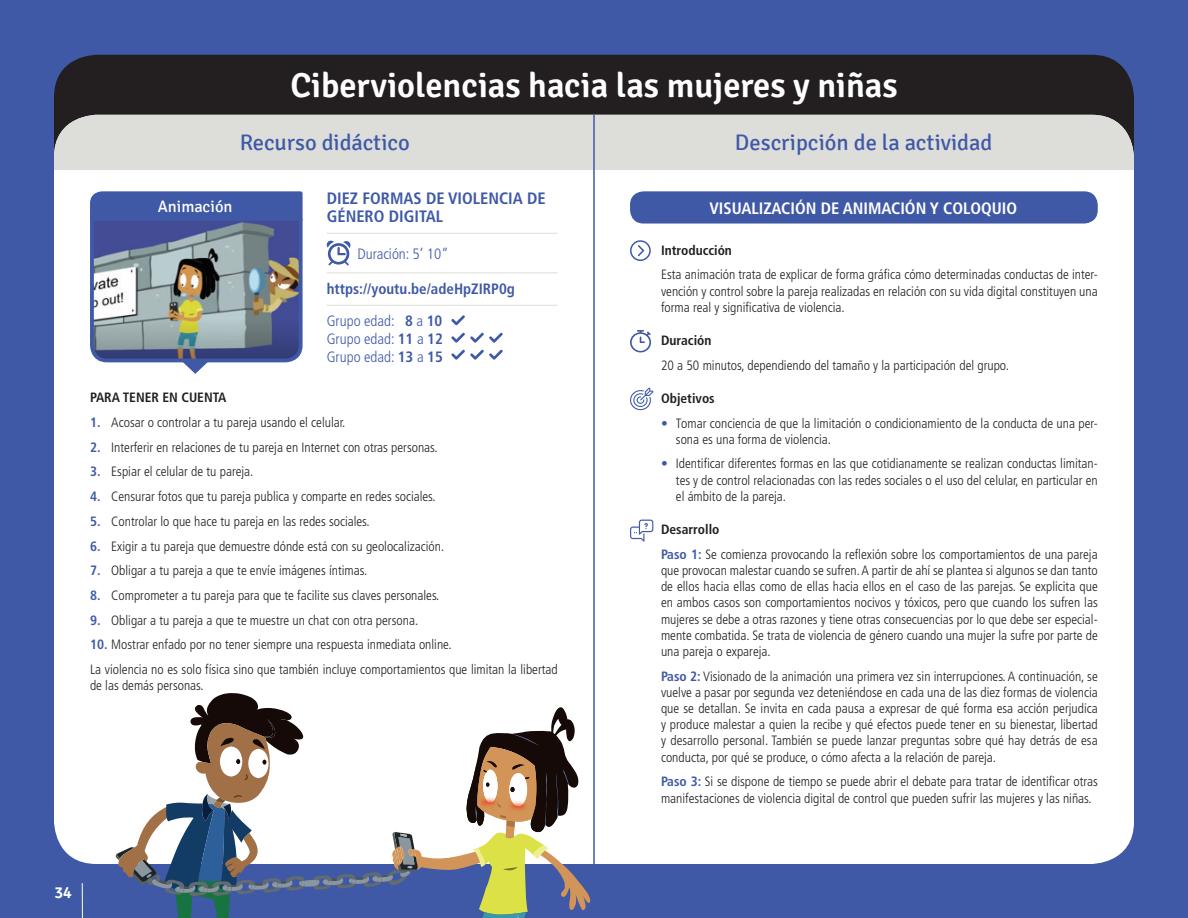
<style>
.page{position:relative;width:1188px;height:918px;background:#3f59a7}
.page>*{position:absolute;margin:0;border:0;box-sizing:border-box;transform-origin:0 0}
.t1{font:600 34.5px "Signika";color:#fff}
.t2{font:22.5px "Signika";color:#3f59a7}
.t3{font:700 condensed 16.5px/18px "Frutiger";color:#3f59a7}
.t4{font:700 condensed 16.5px "Frutiger";color:#fff}
.t5{font:16.5px "Signika";color:#fff}
.t6{font:300 condensed 15px/18px "Frutiger";color:#3f59a7;text-align:justify}
.t7{font:700 condensed 15px "Frutiger";color:#3f59a7}
.t8{font:300 condensed 13.5px/16.2px "Frutiger";color:#231f20;text-align:justify}
.t9{font:700 condensed 13.5px "Frutiger";color:#231f20}
.s1{font-weight:700}
.s2{font-weight:700;color:#3f59a7}
</style>
<div class="page">
<hr style="left:82px;top:883px;width:1px;height:35px;background:#fff">
<div style="left:54px;top:55px;width:1080px;height:695px;background:#231f20;border-radius:43px"></div>
<div style="left:54px;top:115px;width:1080px;height:749px;background:#fff;border-radius:43px"></div>
<div style="left:54px;top:115px;width:1080px;height:55px;background:#ddddd9"></div>
<hr style="left:593px;top:115px;width:2px;height:757px;background:#3f59a7">
<div style="left:630px;top:191px;width:468px;height:33px;background:#3f59a7;border-radius:14px"></div>
<svg style="left:630px;top:330px;width:21px;height:22px"></svg>
<svg style="left:630px;top:388px;width:23px;height:22px"></svg>
<svg style="left:630px;top:520px;width:23px;height:22px"></svg>
<svg style="left:638px;top:245px;width:6px;height:11px"></svg>
<div style="left:630px;top:240px;width:21px;height:21px;border:2px solid #3f59a7;border-radius:50%"></div>
<img style="left:95px;top:221px;width:203px;height:139px">
<div style="left:90px;top:204px;width:213px;height:158px;border:4px solid #3f59a7;border-radius:15px"></div>
<div style="left:90px;top:191px;width:213px;height:30px;background:#3f59a7"></div>
<svg style="left:181px;top:360px;width:29px;height:14px"></svg>
<svg style="left:326px;top:241px;width:25px;height:25px"></svg>
<hr style="left:327px;top:233px;width:231px;height:1px;background:#dcdcd8">
<hr style="left:327px;top:272px;width:231px;height:1px;background:#dcdcd8">
<hr style="left:327px;top:305px;width:231px;height:1px;background:#dcdcd8">
<svg style="left:451px;top:315px;width:52px;height:45px"></svg>
<svg style="left:116px;top:693px;width:474px;height:225px"></svg>
<h1 class="t1" style="left:290px;top:65px;width:609px">Ciberviolencias hacia las mujeres y niñas</h1>
<h2 class="t2" style="left:240px;top:130px;width:172px">Recurso didáctico</h2>
<h2 class="t2" style="left:735px;top:130px;width:259px">Descripción de la actividad</h2>
<p class="t5" style="left:158px;top:197px;width:76px">Animación</p>
<p class="t3" style="left:327px;top:189px;width:221px">DIEZ FORMAS DE VIOLENCIA DE<br>GÉNERO DIGITAL</p>
<p class="t6" style="left:358px;top:245px;width:93px">Duración: 5’ 10”</p>
<p class="t7" style="left:327px;top:280px;width:190px">https://youtu.be/adeHpZIRP0g</p>
<p class="t6" style="left:327px;top:312px;width:118px">Grupo edad: <span class="s1">8</span> a <span class="s1">10<br></span>Grupo edad: <span class="s1">11</span> a <span class="s1">12<br></span>Grupo edad: <span class="s1">13</span> a <span class="s1">15</span></p>
<p class="t9" style="left:90px;top:390px;width:138px">PARA TENER EN CUENTA</p>
<p class="t8" style="left:90px;top:414px;width:257px"><span class="s2">1.</span> Acosar o controlar a tu pareja usando el celular.</p>
<p class="t8" style="left:90px;top:439px;width:349px"><span class="s2">2.</span> Interferir en relaciones de tu pareja en Internet con otras personas.</p>
<p class="t8" style="left:90px;top:464px;width:165px"><span class="s2">3.</span> Espiar el celular de tu pareja.</p>
<p class="t8" style="left:90px;top:489px;width:347px"><span class="s2">4.</span> Censurar fotos que tu pareja publica y comparte en redes sociales.</p>
<p class="t8" style="left:90px;top:513px;width:281px"><span class="s2">5.</span> Controlar lo que hace tu pareja en las redes sociales.</p>
<p class="t8" style="left:90px;top:538px;width:356px"><span class="s2">6.</span> Exigir a tu pareja que demuestre dónde está con su geolocalización.</p>
<p class="t8" style="left:90px;top:563px;width:279px"><span class="s2">7.</span> Obligar a tu pareja a que te envíe imágenes íntimas.</p>
<p class="t8" style="left:90px;top:587px;width:351px"><span class="s2">8.</span> Comprometer a tu pareja para que te facilite sus claves personales.</p>
<p class="t8" style="left:90px;top:612px;width:330px"><span class="s2">9.</span> Obligar a tu pareja a que te muestre un chat con otra persona.</p>
<p class="t8" style="left:90px;top:633px;width:469px;line-height:24.8px"><span class="s2">10.</span> Mostrar enfado por no tener siempre una respuesta inmediata online.<br>La violencia no es solo física sino que también incluye comportamientos que limitan la libertad</p>
<p class="t8" style="left:90px;top:678px;width:115px">de las demás personas.</p>
<p class="t4" style="left:709px;top:198px;width:309px">VISUALIZACIÓN DE ANIMACIÓN Y COLOQUIO</p>
<p class="t9" style="left:661px;top:242px;width:72px">Introducción</p>
<p class="t8" style="left:661px;top:267px;width:438px">Esta animación trata de explicar de forma gráfica cómo determinadas conductas de inter&shy;vención y control sobre la pareja realizadas en relación con su vida digital constituyen una forma real y significativa de violencia.</p>
<p class="t9" style="left:661px;top:332px;width:52px">Duración</p>
<p class="t8" style="left:661px;top:357px;width:349px">20 a 50 minutos, dependiendo del tamaño y la participación del grupo.</p>
<p class="t9" style="left:661px;top:390px;width:55px">Objetivos</p>
<p class="t8" style="left:676px;top:415px;width:423px;text-indent:-15px"><span class="s2">•</span> Tomar conciencia de que la limitación o condicionamiento de la conducta de una per&shy;sona es una forma de violencia.</p>
<p class="t8" style="left:676px;top:456px;width:423px;text-indent:-15px"><span class="s2">•</span> Identificar diferentes formas en las que cotidianamente se realizan conductas limitan&shy;tes y de control relacionadas con las redes sociales o el uso del celular, en particular en el ámbito de la pareja.</p>
<p class="t8" style="left:661px;top:517px;width:438px;line-height:24.8px"><span class="s1">Desarrollo<br></span><span class="s2">Paso 1:</span> Se comienza provocando la reflexión sobre los comportamientos de una pareja</p>
<p class="t8" style="left:661px;top:562px;width:438px">que provocan malestar cuando se sufren. A partir de ahí se plantea si algunos se dan tanto de ellos hacia ellas como de ellas hacia ellos en el caso de las parejas. Se explicita que en ambos casos son comportamientos nocivos y tóxicos, pero que cuando los sufren las mujeres se debe a otras razones y tiene otras consecuencias por lo que debe ser especial&shy;mente combatida. Se trata de violencia de género cuando una mujer la sufre por parte de una pareja o expareja.</p>
<p class="t8" style="left:661px;top:668px;width:438px"><span class="s2">Paso 2:</span> Visionado de la animación una primera vez sin interrupciones. A continuación, se vuelve a pasar por segunda vez deteniéndose en cada una de las diez formas de violencia que se detallan. Se invita en cada pausa a expresar de qué forma esa acción perjudica y produce malestar a quien la recibe y qué efectos puede tener en su bienestar, libertad y desarrollo personal. También se puede lanzar preguntas sobre qué hay detrás de esa conducta, por qué se produce, o cómo afecta a la relación de pareja.</p>
<p class="t8" style="left:661px;top:774px;width:438px"><span class="s2">Paso 3:</span> Si se dispone de tiempo se puede abrir el debate para tratar de identificar otras manifestaciones de violencia digital de control que pueden sufrir las mujeres y las niñas.</p>
</div>
